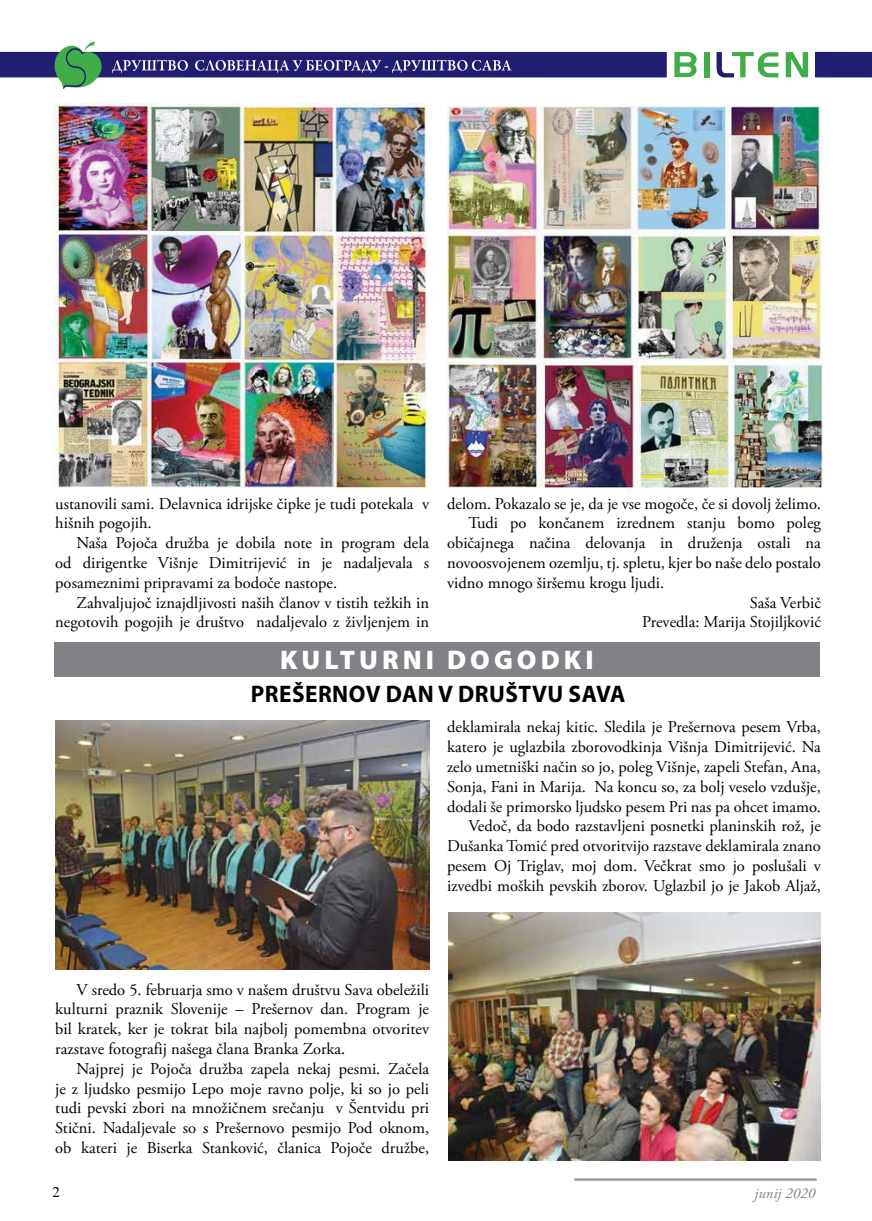
<style>
.page{position:relative;width:872px;height:1221px;background:#fff}
.page>*{position:absolute;margin:0;border:0;box-sizing:border-box;transform-origin:0 0}
.t1{font:900 27px "Myriad Pro";letter-spacing:.15em;color:#fff}
.t2{font:700 24px "Myriad Pro";letter-spacing:.02em;color:#000}
.t3{font:16.5px/19.8px "Adobe Garamond Pro";color:#000;text-align:justify}
.t4{font:italic 15px "Adobe Garamond Pro";color:#808285}
.t5{font:15px "C00 L";color:#000}
</style>
<div class="page">
<hr style="left:574px;top:1178px;width:242px;height:2px;background:#939598">
<div style="left:0;top:52px;width:666px;height:25px;background:#211d70"></div>
<div style="left:704px;top:52px;width:5px;height:25px;background:#41ad49"></div>
<svg style="left:785px;top:52px;width:23px;height:25px"></svg>
<svg style="left:674px;top:52px;width:22px;height:25px"></svg>
<svg style="left:716px;top:52px;width:62px;height:25px"></svg>
<svg style="left:48px;top:42px;width:54px;height:47px"></svg>
<svg style="left:112px;top:60px;width:76px;height:13px"></svg>
<svg style="left:195px;top:60px;width:316px;height:13px"></svg>
<div style="left:815px;top:52px;width:57px;height:25px;background:#211d70"></div>
<img style="left:448px;top:912px;width:373px;height:248px">
<div style="left:54px;top:642px;width:765px;height:34px;background:#808285"></div>
<img style="left:448px;top:106px;width:374px;height:381px">
<img style="left:52px;top:103px;width:374px;height:384px">
<img style="left:55px;top:720px;width:374px;height:249px">
<p class="t3" style="left:55px;top:494px;width:375px">ustanovili sami. Delavnica idrijske čipke je tudi potekala v hišnih pogojih.</p>
<p class="t3" style="left:55px;top:533px;width:375px;text-indent:21px">Naša Pojoča družba je dobila note in program dela od dirigentke Višnje Dimitrijević in je nadaljevala s posameznimi pripravami za bodoče nastope.</p>
<p class="t3" style="left:55px;top:593px;width:375px;text-align:right">Zahvaljujoč iznajdljivosti naših članov v tistih težkih in negotovih pogojih je društvo nadaljevalo z življenjem in</p>
<p class="t3" style="left:447px;top:494px;width:375px">delom. Pokazalo se je, da je vse mogoče, če si dovolj želimo.</p>
<p class="t3" style="left:468px;top:514px;width:354px">Tudi po končanem izrednem stanju bomo poleg</p>
<p class="t3" style="left:447px;top:533px;width:375px">običajnega načina delovanja in druženja ostali na</p>
<p class="t3" style="left:447px;top:553px;width:375px">novoosvojenem ozemlju, tj. spletu, kjer bo naše delo postalo</p>
<p class="t3" style="left:447px;top:573px;width:218px">vidno mnogo širšemu krogu ljudi.</p>
<p class="t3" style="left:750px;top:593px;width:73px">Saša Verbič</p>
<p class="t3" style="left:642px;top:613px;width:180px">Prevedla: Marija Stojiljković</p>
<h1 class="t1" style="left:280px;top:642px;width:81px">KU LTURN</h1>
<h1 class="t1" style="left:426px;top:642px;width:169px">I DOGODKI</h1>
<h2 class="t2" style="left:251px;top:678px;width:376px">PREŠERNOV DAN V DRUŠTVU SAVA</h2>
<p class="t3" style="left:447px;top:717px;width:375px;text-align:right">deklamirala nekaj kitic. Sledila je Prešernova pesem Vrba, katero je uglazbila zborovodkinja Višnja Dimitrijević. Na zelo umetniški način so jo, poleg Višnje, zapeli Stefan, Ana, Sonja, Fani in Marija. Na koncu so, za bolj veselo vzdušje, dodali še primorsko ljudsko pesem Pri nas pa ohcet imamo.<br>Vedoč, da bodo razstavljeni posnetki planinskih rož, je Dušanka Tomić pred otvoritvijo razstave deklamirala znano pesem Oj Triglav, moj dom. Večkrat smo jo poslušali v izvedbi moških pevskih zborov. Uglazbil jo je Jakob Aljaž,</p>
<p class="t3" style="left:55px;top:979px;width:375px;text-indent:21px">V sredo 5. februarja smo v našem društvu Sava obeležili kulturni praznik Slovenije – Prešernov dan. Program je bil kratek, ker je tokrat bila najbolj pomembna otvoritev razstave fotografij našega člana Branka Zorka.</p>
<p class="t3" style="left:55px;top:1059px;width:375px;text-indent:21px">Najprej je Pojoča družba zapela nekaj pesmi. Začela je z ljudsko pesmijo Lepo moje ravno polje, ki so jo peli tudi pevski zbori na množičnem srečanju v Šentvidu pri Stični. Nadaljevale so s Prešernovo pesmijo Pod oknom, ob kateri je Biserka Stanković, članica Pojoče družbe,</p>
<p class="t5" style="left:53px;top:1183px;width:9px">2</p>
<p class="t4" style="left:754px;top:1183px;width:62px">junij 2020</p>
</div>
